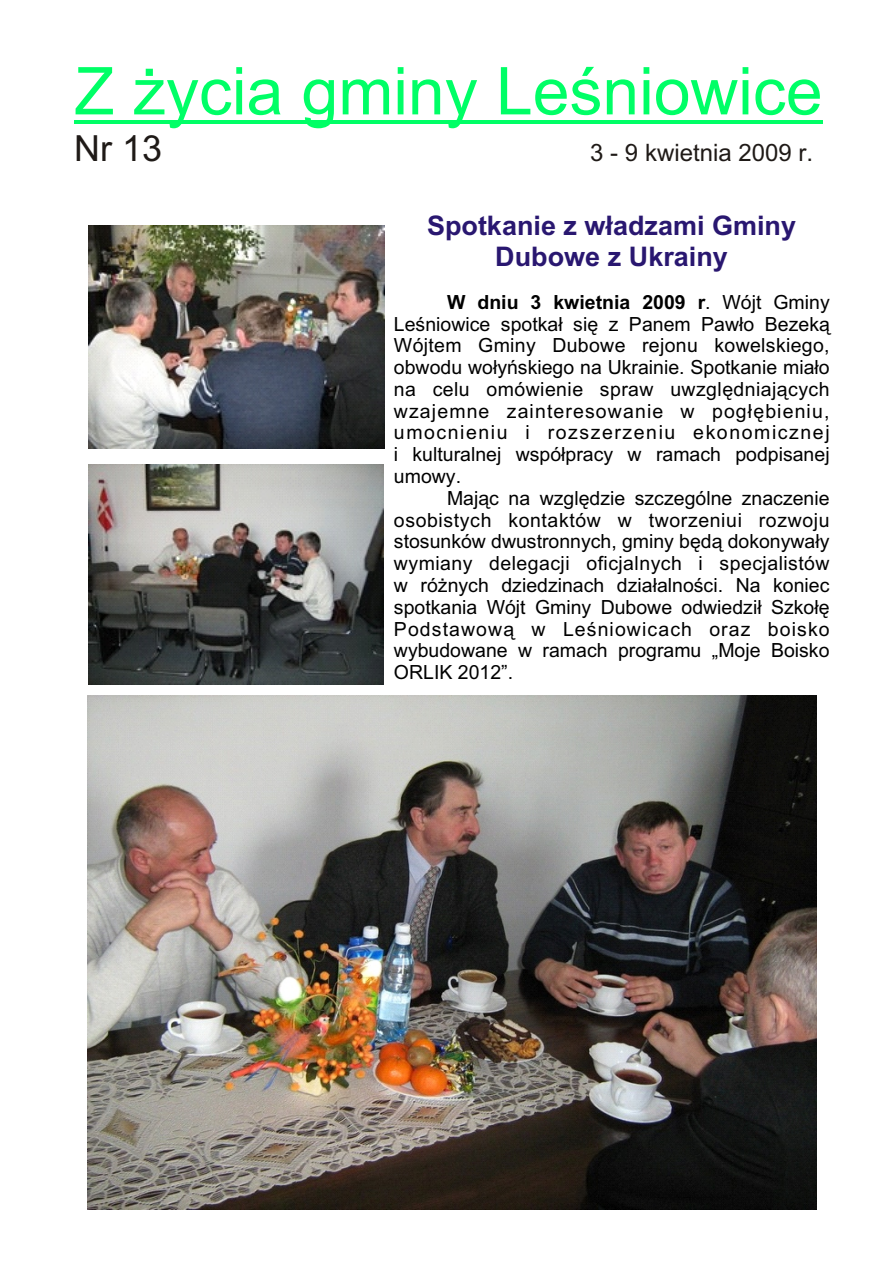
<style>
.page{position:relative;width:894px;height:1263px;background:#fff}
.page>*{position:absolute;margin:0;border:0;box-sizing:border-box;transform-origin:0 0}
.t1{font:66px "Arial CE";color:#0f6}
.t2{font:36px "Arial CE";color:#1f1a17}
.t3{font:700 27px/30.2px "Arial CE";color:#291770;text-align:center}
.t4{font:24px "Arial CE";color:#1f1a17}
.t5{font:19.5px/21.8px "Arial CE";color:#000;text-align:justify}
.s1{font-weight:700}
</style>
<div class="page">
<hr style="left:74px;top:120px;width:749px;height:3px;background:#0f6">
<img style="left:89px;top:225px;width:296px;height:223px">
<img style="left:89px;top:464px;width:294px;height:221px">
<img style="left:88px;top:695px;width:728px;height:514px">
<h1 class="t1" style="left:74px;top:66px;width:750px">Z ¿ycia gminy Leœniowice</h1>
<h2 class="t2" style="left:74px;top:135px;width:90px">Nr 13</h2>
<p class="t4" style="left:590px;top:143px;width:224px">3 - 9 kwietnia 2009 r.</p>
<h3 class="t3" style="left:427px;top:213px;width:370px">Spotkanie z w³adzami Gminy<br>Dubowe z Ukrainy</h3>
<p class="t5" style="left:394px;top:293px;width:438px;text-indent:53px"><span class="s1">W dniu 3 kwietnia 2009 r</span>. Wójt Gminy Leœniowice spotka³ siê z Panem Paw³o Bezek¹<br>Wójtem Gminy Dubowe rejonu kowelskiego, obwodu wo³yñskiego na Ukrainie. Spotkanie mia³o na celu omówienie spraw uwzglêdniaj¹cych wzajemne zainteresowanie w pog³êbieniu, umocnieniu i rozszerzeniu ekonomicznej i kulturalnej wspó³pracy w ramach podpisanej umowy.</p>
<p class="t5" style="left:394px;top:489px;width:437px;text-indent:53px">Maj¹c na wzglêdzie szczególne znaczenie osobistych kontaktów w tworzeniui rozwoju stosunków dwustronnych, gminy bêd¹ dokonywa³y wymiany delegacji oficjalnych i specjalistów w ró¿nych dziedzinach dzia³alnoœci. Na koniec spotkania Wójt Gminy Dubowe odwiedzi³ Szko³ê Podstawow¹ w Leœniowicach oraz boisko wybudowane w ramach programu „Moje Boisko ORLIK 2012”.</p>
</div>
